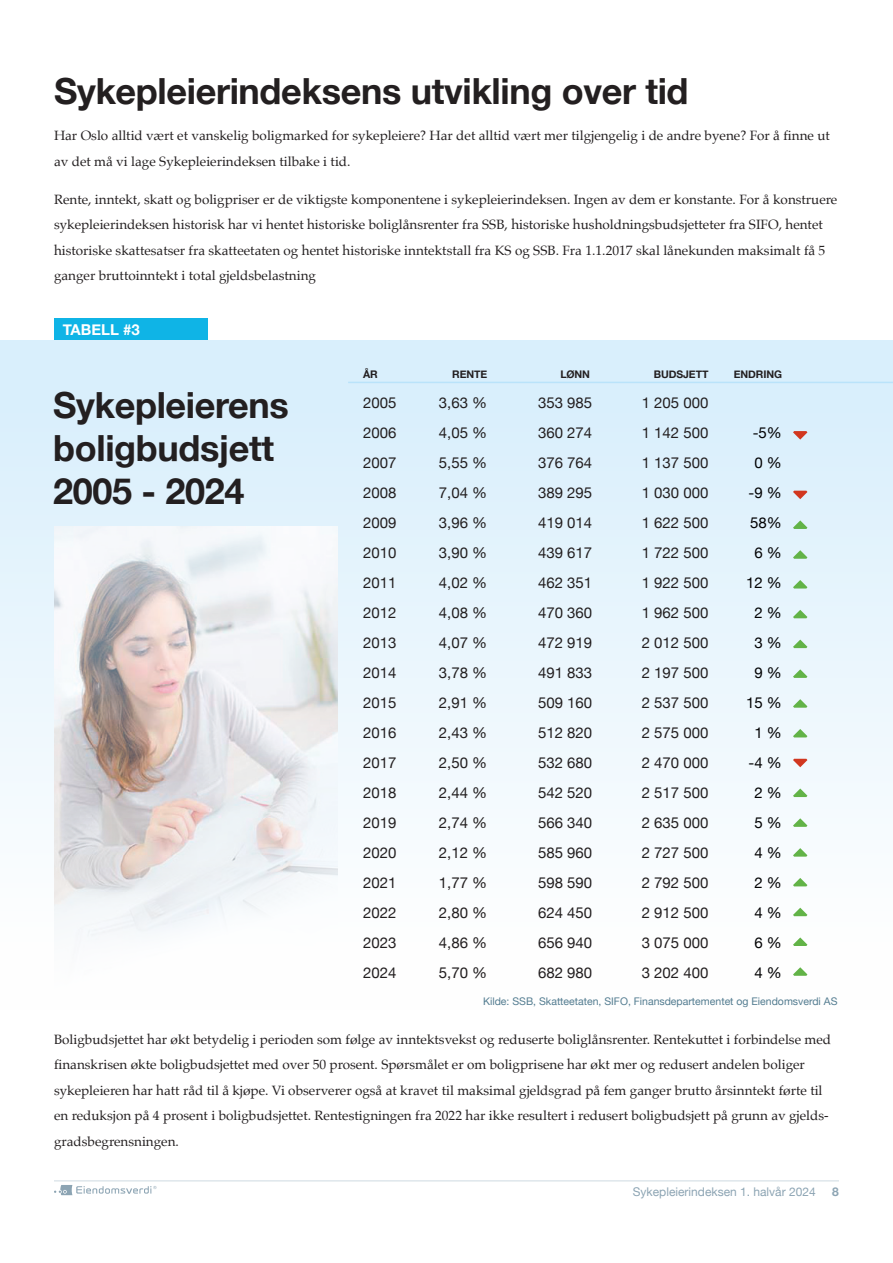
<style>
.page{position:relative;width:893px;height:1263px;background:#fff}
.page>*{position:absolute;margin:0;border:0;box-sizing:border-box;transform-origin:0 0}
.t1{font:700 36px/43.2px "Helvetica Neue";letter-spacing:-.01em;color:#231f20}
.t2{font:15px "Helvetica Neue";color:#231f20}
.t3{font:15px "Helvetica Neue";color:#020203}
.t4{font:700 15px "Helvetica Neue";color:#fff}
.Paragraph_1_1{font:13.5px/25.5px "Palatino";color:#231f20}
.t5{font:12px "Helvetica Neue";color:#8ca4b3}
.t6{font:700 12px "Helvetica Neue";color:#8ca4b3}
.t7{font:10.5px "Helvetica Neue";color:#537c90}
.t8{font:700 10.5px "Helvetica Neue";letter-spacing:-.01em;color:#231f20}
</style>
<div class="page">
<div style="left:0;top:340px;width:893px;height:669px;background:linear-gradient(to bottom,#d6edfc,#fffffe)"></div>
<hr style="left:348px;top:382px;width:545px;height:1px;background:#bae3fa">
<div style="left:54px;top:319px;width:153px;height:21px;background:#0fb4e6"></div>
<img style="left:54px;top:526px;width:283px;height:483px">
<svg style="left:793px;top:431px;width:14px;height:9px"></svg>
<svg style="left:793px;top:491px;width:14px;height:8px"></svg>
<svg style="left:793px;top:520px;width:14px;height:9px"></svg>
<svg style="left:793px;top:550px;width:14px;height:9px"></svg>
<svg style="left:793px;top:580px;width:14px;height:8px"></svg>
<svg style="left:793px;top:610px;width:14px;height:8px"></svg>
<svg style="left:793px;top:640px;width:14px;height:8px"></svg>
<svg style="left:793px;top:788px;width:14px;height:9px"></svg>
<svg style="left:793px;top:669px;width:14px;height:9px"></svg>
<svg style="left:793px;top:818px;width:14px;height:9px"></svg>
<svg style="left:793px;top:848px;width:14px;height:9px"></svg>
<svg style="left:793px;top:878px;width:14px;height:8px"></svg>
<svg style="left:793px;top:908px;width:14px;height:8px"></svg>
<svg style="left:793px;top:937px;width:14px;height:9px"></svg>
<svg style="left:793px;top:967px;width:14px;height:9px"></svg>
<svg style="left:793px;top:699px;width:14px;height:9px"></svg>
<svg style="left:793px;top:729px;width:14px;height:8px"></svg>
<svg style="left:793px;top:759px;width:14px;height:8px"></svg>
<hr style="left:54px;top:1180px;width:785px;height:1px;background:#cedae1">
<svg style="left:54px;top:1185px;width:102px;height:10px"></svg>
<p class="t1" style="left:54px;top:71px;width:636px">Sykepleierindeksens utvikling over tid</p>
<p class="Paragraph_1_1" style="left:54px;top:123px;width:777px">Har Oslo alltid vært et vanskelig boligmarked for sykepleiere? Har det alltid vært mer tilgjengelig i de andre byene? For å finne ut av det må vi lage Sykepleierindeksen tilbake i tid.</p>
<p class="Paragraph_1_1" style="left:54px;top:186px;width:785px">Rente, inntekt, skatt og boligpriser er de viktigste komponentene i sykepleierindeksen. Ingen av dem er konstante. For å konstruere sykepleierindeksen historisk har vi hentet historiske boliglånsrenter fra SSB, historiske husholdningsbudsjetteter fra SIFO, hentet historiske skattesatser fra skatteetaten og hentet historiske inntektstall fra KS og SSB. Fra 1.1.2017 skal lånekunden maksimalt få 5 ganger bruttoinntekt i total gjeldsbelastning</p>
<p class="t4" style="left:63px;top:318px;width:78px">TABELL #3</p>
<p class="t1" style="left:53px;top:384px;width:237px">Sykepleierens boligbudsjett<br>2005 - 2024</p>
<p class="t8" style="left:363px;top:366px;width:16px">ÅR</p>
<p class="t8" style="left:452px;top:366px;width:36px">RENTE</p>
<p class="t8" style="left:560px;top:366px;width:31px">LØNN</p>
<p class="t8" style="left:654px;top:366px;width:56px">BUDSJETT</p>
<p class="t8" style="left:734px;top:366px;width:50px">ENDRING</p>
<p class="t2" style="left:363px;top:392px;width:35px">2005</p>
<p class="t2" style="left:363px;top:422px;width:35px">2006</p>
<p class="t2" style="left:363px;top:452px;width:35px">2007</p>
<p class="t2" style="left:363px;top:482px;width:35px">2008</p>
<p class="t2" style="left:363px;top:512px;width:35px">2009</p>
<p class="t2" style="left:363px;top:542px;width:35px">2010</p>
<p class="t2" style="left:363px;top:572px;width:35px">2011</p>
<p class="t2" style="left:363px;top:602px;width:35px">2012</p>
<p class="t2" style="left:363px;top:632px;width:35px">2013</p>
<p class="t2" style="left:363px;top:662px;width:35px">2014</p>
<p class="t2" style="left:363px;top:692px;width:35px">2015</p>
<p class="t2" style="left:363px;top:722px;width:35px">2016</p>
<p class="t2" style="left:363px;top:752px;width:35px">2017</p>
<p class="t2" style="left:363px;top:782px;width:35px">2018</p>
<p class="t2" style="left:363px;top:812px;width:35px">2019</p>
<p class="t2" style="left:363px;top:842px;width:35px">2020</p>
<p class="t2" style="left:363px;top:872px;width:35px">2021</p>
<p class="t2" style="left:363px;top:902px;width:35px">2022</p>
<p class="t2" style="left:363px;top:932px;width:35px">2023</p>
<p class="t2" style="left:363px;top:962px;width:35px">2024</p>
<p class="t2" style="left:439px;top:392px;width:50px">3,63 %</p>
<p class="t2" style="left:439px;top:422px;width:50px">4,05 %</p>
<p class="t2" style="left:439px;top:452px;width:50px">5,55 %</p>
<p class="t2" style="left:439px;top:482px;width:50px">7,04 %</p>
<p class="t2" style="left:439px;top:512px;width:50px">3,96 %</p>
<p class="t2" style="left:439px;top:542px;width:50px">3,90 %</p>
<p class="t2" style="left:439px;top:572px;width:50px">4,02 %</p>
<p class="t2" style="left:439px;top:602px;width:50px">4,08 %</p>
<p class="t2" style="left:439px;top:632px;width:50px">4,07 %</p>
<p class="t2" style="left:439px;top:662px;width:50px">3,78 %</p>
<p class="t2" style="left:439px;top:692px;width:50px">2,91 %</p>
<p class="t2" style="left:439px;top:722px;width:50px">2,43 %</p>
<p class="t2" style="left:439px;top:752px;width:50px">2,50 %</p>
<p class="t2" style="left:439px;top:782px;width:50px">2,44 %</p>
<p class="t2" style="left:439px;top:812px;width:50px">2,74 %</p>
<p class="t2" style="left:439px;top:842px;width:50px">2,12 %</p>
<p class="t2" style="left:439px;top:872px;width:50px">1,77 %</p>
<p class="t2" style="left:439px;top:902px;width:50px">2,80 %</p>
<p class="t2" style="left:439px;top:932px;width:50px">4,86 %</p>
<p class="t2" style="left:439px;top:962px;width:50px">5,70 %</p>
<p class="t2" style="left:538px;top:392px;width:56px">353 985</p>
<p class="t2" style="left:538px;top:422px;width:56px">360 274</p>
<p class="t2" style="left:538px;top:452px;width:56px">376 764</p>
<p class="t2" style="left:538px;top:482px;width:56px">389 295</p>
<p class="t2" style="left:538px;top:512px;width:56px">419 014</p>
<p class="t2" style="left:538px;top:542px;width:56px">439 617</p>
<p class="t2" style="left:538px;top:572px;width:56px">462 351</p>
<p class="t2" style="left:538px;top:602px;width:56px">470 360</p>
<p class="t2" style="left:538px;top:632px;width:56px">472 919</p>
<p class="t2" style="left:538px;top:662px;width:56px">491 833</p>
<p class="t2" style="left:538px;top:692px;width:56px">509 160</p>
<p class="t2" style="left:538px;top:722px;width:56px">512 820</p>
<p class="t2" style="left:538px;top:752px;width:56px">532 680</p>
<p class="t2" style="left:538px;top:782px;width:56px">542 520</p>
<p class="t2" style="left:538px;top:812px;width:56px">566 340</p>
<p class="t2" style="left:538px;top:842px;width:56px">585 960</p>
<p class="t2" style="left:538px;top:872px;width:56px">598 590</p>
<p class="t2" style="left:538px;top:902px;width:56px">624 450</p>
<p class="t2" style="left:538px;top:932px;width:56px">656 940</p>
<p class="t2" style="left:538px;top:962px;width:56px">682 980</p>
<p class="t2" style="left:642px;top:392px;width:68px">1 205 000</p>
<p class="t2" style="left:642px;top:422px;width:68px">1 142 500</p>
<p class="t2" style="left:642px;top:452px;width:68px">1 137 500</p>
<p class="t2" style="left:642px;top:482px;width:68px">1 030 000</p>
<p class="t2" style="left:642px;top:512px;width:68px">1 622 500</p>
<p class="t2" style="left:642px;top:542px;width:68px">1 722 500</p>
<p class="t2" style="left:642px;top:572px;width:68px">1 922 500</p>
<p class="t2" style="left:642px;top:602px;width:68px">1 962 500</p>
<p class="t2" style="left:642px;top:632px;width:68px">2 012 500</p>
<p class="t2" style="left:642px;top:662px;width:68px">2 197 500</p>
<p class="t2" style="left:642px;top:692px;width:68px">2 537 500</p>
<p class="t2" style="left:642px;top:722px;width:68px">2 575 000</p>
<p class="t2" style="left:642px;top:752px;width:68px">2 470 000</p>
<p class="t2" style="left:642px;top:782px;width:68px">2 517 500</p>
<p class="t2" style="left:642px;top:812px;width:68px">2 635 000</p>
<p class="t2" style="left:642px;top:842px;width:68px">2 727 500</p>
<p class="t2" style="left:642px;top:872px;width:68px">2 792 500</p>
<p class="t2" style="left:642px;top:902px;width:68px">2 912 500</p>
<p class="t2" style="left:642px;top:932px;width:68px">3 075 000</p>
<p class="t2" style="left:642px;top:962px;width:68px">3 202 400</p>
<p class="t3" style="left:753px;top:422px;width:31px">-5%</p>
<p class="t3" style="left:754px;top:452px;width:29px">0 %</p>
<p class="t3" style="left:749px;top:482px;width:35px">-9 %</p>
<p class="t3" style="left:750px;top:512px;width:33px">58%</p>
<p class="t3" style="left:754px;top:542px;width:29px">6 %</p>
<p class="t3" style="left:746px;top:572px;width:37px">12 %</p>
<p class="t3" style="left:754px;top:602px;width:29px">2 %</p>
<p class="t3" style="left:754px;top:632px;width:29px">3 %</p>
<p class="t3" style="left:754px;top:662px;width:29px">9 %</p>
<p class="t3" style="left:746px;top:692px;width:37px">15 %</p>
<p class="t3" style="left:754px;top:722px;width:29px">1 %</p>
<p class="t3" style="left:749px;top:752px;width:35px">-4 %</p>
<p class="t3" style="left:754px;top:782px;width:29px">2 %</p>
<p class="t3" style="left:754px;top:812px;width:29px">5 %</p>
<p class="t3" style="left:754px;top:842px;width:29px">4 %</p>
<p class="t3" style="left:754px;top:872px;width:29px">2 %</p>
<p class="t3" style="left:754px;top:902px;width:29px">4 %</p>
<p class="t3" style="left:754px;top:932px;width:29px">6 %</p>
<p class="t3" style="left:754px;top:962px;width:29px">4 %</p>
<p class="t7" style="left:483px;top:993px;width:356px">Kilde: SSB, Skatteetaten, SIFO, Finansdepartementet og Eiendomsverdi AS</p>
<p class="Paragraph_1_1" style="left:54px;top:1026px;width:779px">Boligbudsjettet har økt betydelig i perioden som følge av inntektsvekst og reduserte boliglånsrenter. Rentekuttet i forbindelse med finanskrisen økte boligbudsjettet med over 50 prosent. Spørsmålet er om boligprisene har økt mer og redusert andelen boliger sykepleieren har hatt råd til å kjøpe. Vi observerer også at kravet til maksimal gjeldsgrad på fem ganger brutto årsinntekt førte til en reduksjon på 4 prosent i boligbudsjettet. Rentestigningen fra 2022 har ikke resultert i redusert boligbudsjett på grunn av gjelds&shy;gradsbegrensningen.</p>
<p class="t5" style="left:633px;top:1183px;width:184px">Sykepleierindeksen 1. halvår 2024</p>
<p class="t6" style="left:832px;top:1182px;width:8px">8</p>
</div>
